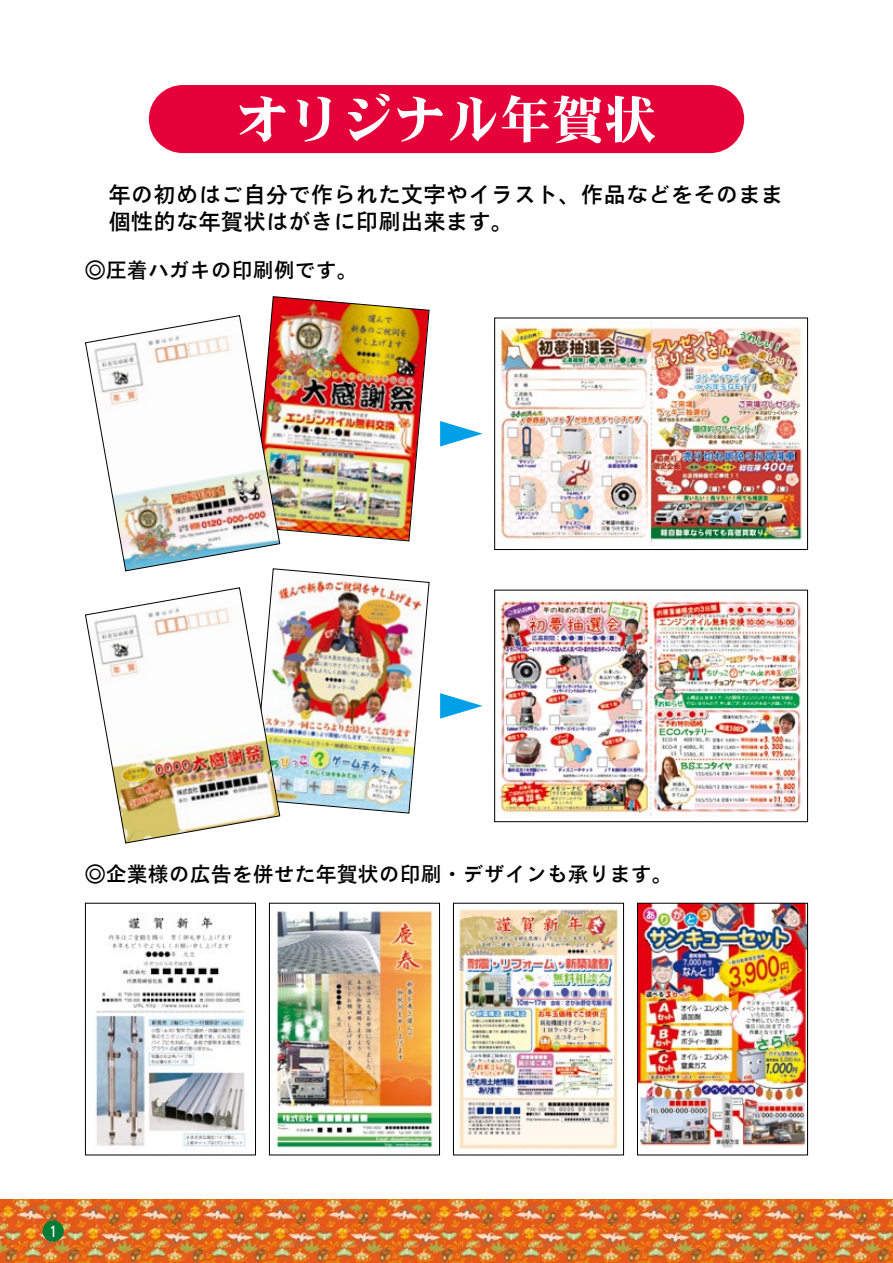
<style>
.page{position:relative;width:893px;height:1263px;background:#fff}
.page>*{position:absolute;margin:0;border:0;box-sizing:border-box;transform-origin:0 0}
.t1{font:52.5px "DFHS Mincho W9 WINP RKSJ H";color:#fff}
.t2{font:22.5px/27px "Motoya Gothic W4 90 msp RKSJ H";color:#000}
.t3{font:21px "Motoya Gothic W4 90 msp RKSJ H";color:#000}
.t4{font:15px "Motoya Ex Gothic W3 90 ms RKSJ H";color:#fff}
</style>
<div class="page">
<img style="left:0;top:1199px;width:893px;height:64px">
<div style="left:43px;top:1220px;width:21px;height:22px;background:#007c36;border-radius:50%"></div>
<div style="left:149px;top:85px;width:595px;height:68px;background:#e60039;border-radius:34px"></div>
<img style="left:499px;top:323px;width:304px;height:223px">
<div style="left:494px;top:318px;width:314px;height:232px;border:1px solid #000"></div>
<img style="left:499px;top:594px;width:304px;height:224px">
<div style="left:494px;top:590px;width:314px;height:232px;border:1px solid #000"></div>
<img style="left:271px;top:296px;width:159px;height:246px">
<img style="left:271px;top:569px;width:159px;height:245px">
<svg style="left:440px;top:421px;width:43px;height:25px"></svg>
<svg style="left:440px;top:693px;width:43px;height:26px"></svg>
<img style="left:85px;top:315px;width:196px;height:257px">
<img style="left:85px;top:587px;width:196px;height:257px">
<img style="left:95px;top:917px;width:151px;height:230px">
<div style="left:85px;top:903px;width:171px;height:252px;border:1px solid #000"></div>
<img style="left:458px;top:908px;width:161px;height:242px">
<div style="left:453px;top:903px;width:171px;height:252px;border:1px solid #000"></div>
<img style="left:639px;top:905px;width:167px;height:243px">
<div style="left:637px;top:903px;width:171px;height:252px;border:1px solid #000"></div>
<img style="left:276px;top:910px;width:158px;height:239px">
<div style="left:269px;top:903px;width:171px;height:252px;border:1px solid #000"></div>
<h1 class="t1" style="left:236px;top:93px;width:422px">オリジナル年賀状</h1>
<p class="t2" style="left:108px;top:181px;width:676px">年の初めはご自分で作られた文字やイラスト、作品などをそのまま個性的な年賀状はがきに印刷出来ます。</p>
<p class="t3" style="left:85px;top:259px;width:274px">◎圧着ハガキの印刷例です。</p>
<p class="t3" style="left:85px;top:863px;width:589px">◎企業様の広告を併せた年賀状の印刷・デザインも承ります。</p>
<p class="t4" style="left:49px;top:1223px;width:9px">1</p>
</div>
